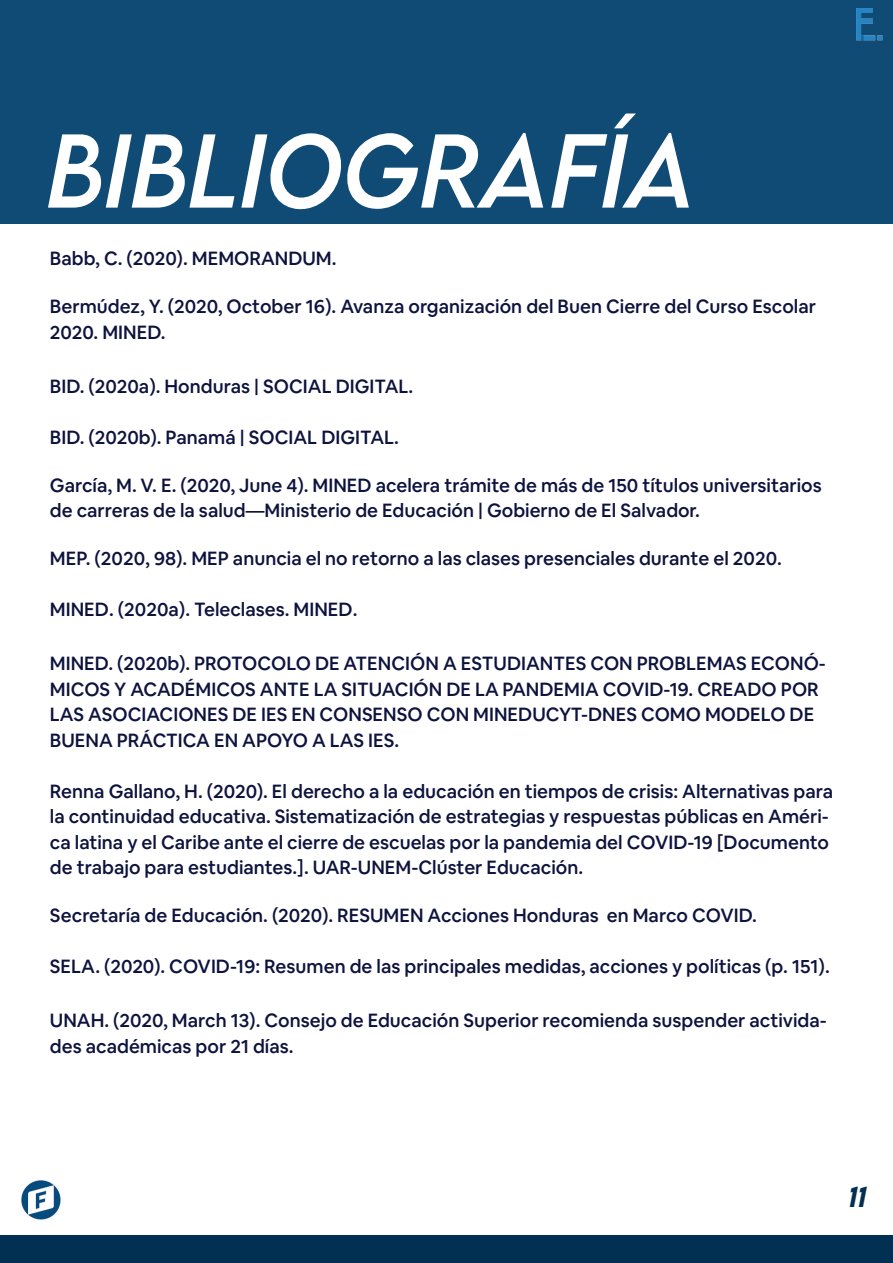
<style>
.page{position:relative;width:893px;height:1263px;background:#fff}
.page>*{position:absolute;margin:0;border:0;box-sizing:border-box;transform-origin:0 0}
.t1{font:italic 93px "LEMONMILK";color:#fff}
.t2{font:italic 500 25.5px "LEMONMILK";color:#023052}
.t3{font:500 18.75px/25.5px "Airbnb Cereal App";color:#0e133e}
</style>
<div class="page">
<img style="left:21px;top:1180px;width:40px;height:40px">
<div style="left:0;top:1235px;width:893px;height:28px;background:#023052"></div>
<div style="left:0;top:0;width:893px;height:223px;background:#0f4b75"></div>
<img style="left:856px;top:8px;width:27px;height:33px">
<h1 class="t1" style="left:46px;top:110px;width:650px">BIBLIOGRAFÍA</h1>
<p class="t3" style="left:50px;top:246px;width:288px">Babb, C. (2020). MEMORANDUM.</p>
<p class="t3" style="left:50px;top:294px;width:768px">Bermúdez, Y. (2020, October 16). Avanza organización del Buen Cierre del Curso Escolar<br>2020. MINED.</p>
<p class="t3" style="left:50px;top:373px;width:365px">BID. (2020a). Honduras | SOCIAL DIGITAL.</p>
<p class="t3" style="left:50px;top:424px;width:351px">BID. (2020b). Panamá | SOCIAL DIGITAL.</p>
<p class="t3" style="left:50px;top:472px;width:773px">García, M. V. E. (2020, June 4). MINED acelera trámite de más de 150 títulos universitarios de carreras de la salud—Ministerio de Educación | Gobierno de El Salvador.</p>
<p class="t3" style="left:50px;top:546px;width:734px">MEP. (2020, 98). MEP anuncia el no retorno a las clases presenciales durante el 2020.</p>
<p class="t3" style="left:50px;top:597px;width:309px">MINED. (2020a). Teleclases. MINED.</p>
<p class="t3" style="left:50px;top:651px;width:777px">MINED. (2020b). PROTOCOLO DE ATENCIÓN A ESTUDIANTES CON PROBLEMAS ECONÓ-MICOS Y ACADÉMICOS ANTE LA SITUACIÓN DE LA PANDEMIA COVID-19. CREADO POR LAS ASOCIACIONES DE IES EN CONSENSO CON MINEDUCYT-DNES COMO MODELO DE BUENA PRÁCTICA EN APOYO A LAS IES.</p>
<p class="t3" style="left:50px;top:778px;width:785px">Renna Gallano, H. (2020). El derecho a la educación en tiempos de crisis: Alternativas para la continuidad educativa. Sistematización de estrategias y respuestas públicas en Améri&shy;ca latina y el Caribe ante el cierre de escuelas por la pandemia del COVID-19 [Documento de trabajo para estudiantes.]. UAR-UNEM-Clúster Educación.</p>
<p class="t3" style="left:50px;top:903px;width:709px">Secretaría de Educación. (2020). RESUMEN Acciones Honduras en Marco COVID.</p>
<p class="t3" style="left:50px;top:954px;width:781px">SELA. (2020). COVID-19: Resumen de las principales medidas, acciones y políticas (p. 151).</p>
<p class="t3" style="left:50px;top:1008px;width:778px">UNAH. (2020, March 13). Consejo de Educación Superior recomienda suspender activida&shy;des académicas por 21 días.</p>
<h2 class="t2" style="left:849px;top:1180px;width:19px">11</h2>
</div>
